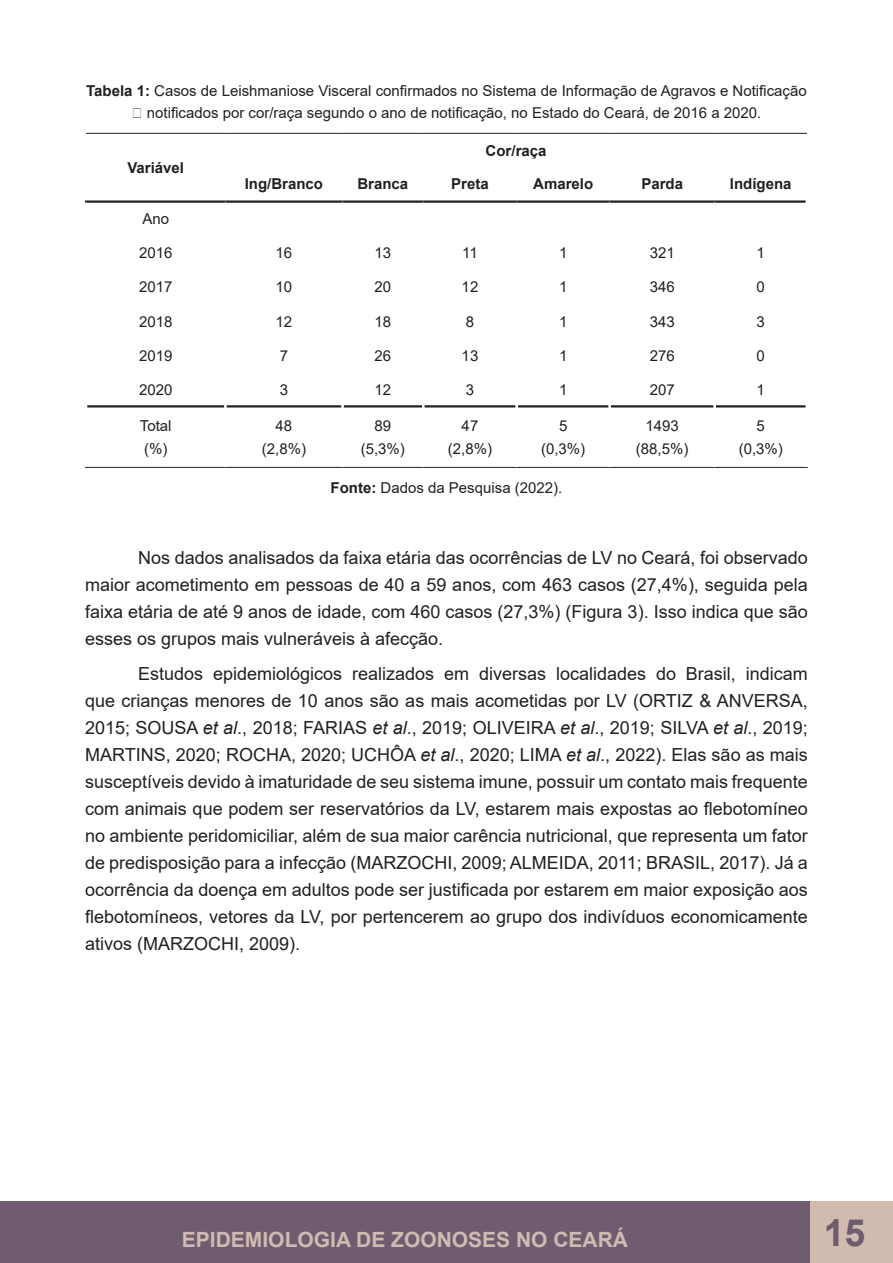
<style>
.page{position:relative;width:893px;height:1263px;background:#fff}
.page>*{position:absolute;margin:0;border:0;box-sizing:border-box;transform-origin:0 0}
.t1{font:700 37.5px "Arial";color:#6f5c71}
.t2{font:700 21px "Arial";color:#d1baae}
.t3{font:18px/27px "Arial";color:#231f20;text-align:justify}
.t4{font:15px/22.5px "Arial";color:#231f20}
.t5{font:700 15px "Arial";color:#231f20}
.s1{font-weight:700}
.s2{font-style:italic}
</style>
<div class="page">
<div style="left:0;top:1201px;width:810px;height:62px;background:#6f5c71"></div>
<div style="left:810px;top:1201px;width:83px;height:62px;background:#d1baae"></div>
<hr style="left:86px;top:133px;width:139px;height:1px;background:#231f20">
<hr style="left:225px;top:133px;width:118px;height:1px;background:#231f20">
<hr style="left:343px;top:133px;width:80px;height:1px;background:#231f20">
<hr style="left:423px;top:133px;width:94px;height:1px;background:#231f20">
<hr style="left:517px;top:133px;width:93px;height:1px;background:#231f20">
<hr style="left:610px;top:133px;width:105px;height:1px;background:#231f20">
<hr style="left:715px;top:133px;width:92px;height:1px;background:#231f20">
<hr style="left:85px;top:200px;width:140px;height:3px;background:#231f20">
<hr style="left:225px;top:200px;width:118px;height:3px;background:#231f20">
<hr style="left:343px;top:200px;width:80px;height:3px;background:#231f20">
<hr style="left:423px;top:200px;width:94px;height:3px;background:#231f20">
<hr style="left:517px;top:200px;width:93px;height:3px;background:#231f20">
<hr style="left:610px;top:200px;width:105px;height:3px;background:#231f20">
<hr style="left:715px;top:200px;width:91px;height:3px;background:#231f20">
<hr style="left:87px;top:405px;width:137px;height:2px;background:#231f20">
<hr style="left:226px;top:405px;width:115px;height:2px;background:#231f20">
<hr style="left:344px;top:405px;width:78px;height:2px;background:#231f20">
<hr style="left:424px;top:405px;width:92px;height:2px;background:#231f20">
<hr style="left:518px;top:405px;width:91px;height:2px;background:#231f20">
<hr style="left:611px;top:405px;width:103px;height:2px;background:#231f20">
<hr style="left:716px;top:405px;width:90px;height:2px;background:#231f20">
<hr style="left:85px;top:467px;width:140px;height:1px;background:#231f20">
<hr style="left:225px;top:467px;width:118px;height:1px;background:#231f20">
<hr style="left:343px;top:467px;width:80px;height:1px;background:#231f20">
<hr style="left:423px;top:467px;width:94px;height:1px;background:#231f20">
<hr style="left:517px;top:467px;width:93px;height:1px;background:#231f20">
<hr style="left:610px;top:467px;width:105px;height:1px;background:#231f20">
<hr style="left:715px;top:467px;width:93px;height:1px;background:#231f20">
<p class="t4" style="left:147px;top:79px;width:661px;text-indent:-61px"><span class="s1">Tabela 1:</span> Casos de Leishmaniose Visceral confirmados no Sistema de Informação de Agravos e Notificação notificados por cor/raça segundo o ano de notificação, no Estado do Ceará, de 2016 a 2020.</p>
<p class="t5" style="left:127px;top:157px;width:58px">Variável</p>
<p class="t5" style="left:486px;top:140px;width:62px">Cor/raça</p>
<p class="t5" style="left:245px;top:174px;width:80px">Ing/Branco</p>
<p class="t5" style="left:357px;top:174px;width:52px">Branca</p>
<p class="t5" style="left:451px;top:174px;width:39px">Preta</p>
<p class="t5" style="left:533px;top:174px;width:62px">Amarelo</p>
<p class="t5" style="left:641px;top:174px;width:43px">Parda</p>
<p class="t5" style="left:730px;top:174px;width:63px">Indígena</p>
<p class="t4" style="left:142px;top:207px;width:28px">Ano</p>
<p class="t4" style="left:139px;top:242px;width:35px">2016</p>
<p class="t4" style="left:276px;top:242px;width:18px">16</p>
<p class="t4" style="left:375px;top:242px;width:18px">13</p>
<p class="t4" style="left:462px;top:242px;width:17px">11</p>
<p class="t4" style="left:559px;top:242px;width:10px">1</p>
<p class="t4" style="left:650px;top:242px;width:27px">321</p>
<p class="t4" style="left:757px;top:242px;width:10px">1</p>
<p class="t4" style="left:139px;top:276px;width:35px">2017</p>
<p class="t4" style="left:276px;top:276px;width:18px">10</p>
<p class="t4" style="left:375px;top:276px;width:18px">20</p>
<p class="t4" style="left:462px;top:276px;width:18px">12</p>
<p class="t4" style="left:559px;top:276px;width:10px">1</p>
<p class="t4" style="left:650px;top:276px;width:27px">346</p>
<p class="t4" style="left:757px;top:276px;width:10px">0</p>
<p class="t4" style="left:139px;top:310px;width:35px">2018</p>
<p class="t4" style="left:276px;top:310px;width:18px">12</p>
<p class="t4" style="left:375px;top:310px;width:18px">18</p>
<p class="t4" style="left:466px;top:310px;width:10px">8</p>
<p class="t4" style="left:559px;top:310px;width:10px">1</p>
<p class="t4" style="left:650px;top:310px;width:27px">343</p>
<p class="t4" style="left:757px;top:310px;width:10px">3</p>
<p class="t4" style="left:139px;top:344px;width:35px">2019</p>
<p class="t4" style="left:280px;top:344px;width:10px">7</p>
<p class="t4" style="left:375px;top:344px;width:18px">26</p>
<p class="t4" style="left:462px;top:344px;width:18px">13</p>
<p class="t4" style="left:559px;top:344px;width:10px">1</p>
<p class="t4" style="left:650px;top:344px;width:27px">276</p>
<p class="t4" style="left:757px;top:344px;width:10px">0</p>
<p class="t4" style="left:139px;top:378px;width:35px">2020</p>
<p class="t4" style="left:280px;top:378px;width:10px">3</p>
<p class="t4" style="left:375px;top:378px;width:18px">12</p>
<p class="t4" style="left:466px;top:378px;width:10px">3</p>
<p class="t4" style="left:559px;top:378px;width:10px">1</p>
<p class="t4" style="left:650px;top:378px;width:27px">207</p>
<p class="t4" style="left:757px;top:378px;width:10px">1</p>
<p class="t4" style="left:140px;top:415px;width:33px">Total</p>
<p class="t4" style="left:144px;top:437px;width:25px">(%)</p>
<p class="t4" style="left:276px;top:415px;width:18px">48</p>
<p class="t4" style="left:262px;top:437px;width:46px">(2,8%)</p>
<p class="t4" style="left:375px;top:415px;width:18px">89</p>
<p class="t4" style="left:361px;top:437px;width:46px">(5,3%)</p>
<p class="t4" style="left:645px;top:415px;width:35px">1493</p>
<p class="t4" style="left:636px;top:437px;width:54px">(88,5%)</p>
<p class="t4" style="left:462px;top:415px;width:18px">47</p>
<p class="t4" style="left:448px;top:437px;width:46px">(2,8%)</p>
<p class="t4" style="left:559px;top:415px;width:10px">5</p>
<p class="t4" style="left:541px;top:437px;width:46px">(0,3%)</p>
<p class="t4" style="left:757px;top:415px;width:10px">5</p>
<p class="t4" style="left:739px;top:437px;width:46px">(0,3%)</p>
<p class="t4" style="left:331px;top:476px;width:233px"><span class="s1">Fonte:</span> Dados da Pesquisa (2022).</p>
<p class="t3" style="left:85px;top:544px;width:724px;text-indent:53px">Nos dados analisados da faixa etária das ocorrências de LV no Ceará, foi observado maior acometimento em pessoas de 40 a 59 anos, com 463 casos (27,4%), seguida pela faixa etária de até 9 anos de idade, com 460 casos (27,3%) (Figura 3). Isso indica que são esses os grupos mais vulneráveis à afecção.</p>
<p class="t3" style="left:85px;top:660px;width:724px;text-indent:53px">Estudos epidemiológicos realizados em diversas localidades do Brasil, indicam que crianças menores de 10 anos são as mais acometidas por LV (ORTIZ &amp; ANVERSA, 2015; SOUSA <span class="s2">et al</span>., 2018; FARIAS <span class="s2">et al</span>., 2019; OLIVEIRA <span class="s2">et al</span>., 2019; SILVA <span class="s2">et al</span>., 2019; MARTINS, 2020; ROCHA, 2020; UCHÔA <span class="s2">et al</span>., 2020; LIMA <span class="s2">et al</span>., 2022). Elas são as mais susceptíveis devido à imaturidade de seu sistema imune, possuir um contato mais frequente com animais que podem ser reservatórios da LV, estarem mais expostas ao flebotomíneo no ambiente peridomiciliar, além de sua maior carência nutricional, que representa um fator de predisposição para a infecção (MARZOCHI, 2009; ALMEIDA, 2011; BRASIL, 2017). Já a ocorrência da doença em adultos pode ser justificada por estarem em maior exposição aos flebotomíneos, vetores da LV, por pertencerem ao grupo dos indivíduos economicamente ativos (MARZOCHI, 2009).</p>
<p class="t2" style="left:182px;top:1225px;width:448px">EPIDEMIOLOGIA DE ZOONOSES NO CEARÁ</p>
<h1 class="t1" style="left:824px;top:1206px;width:43px">15</h1>
</div>
